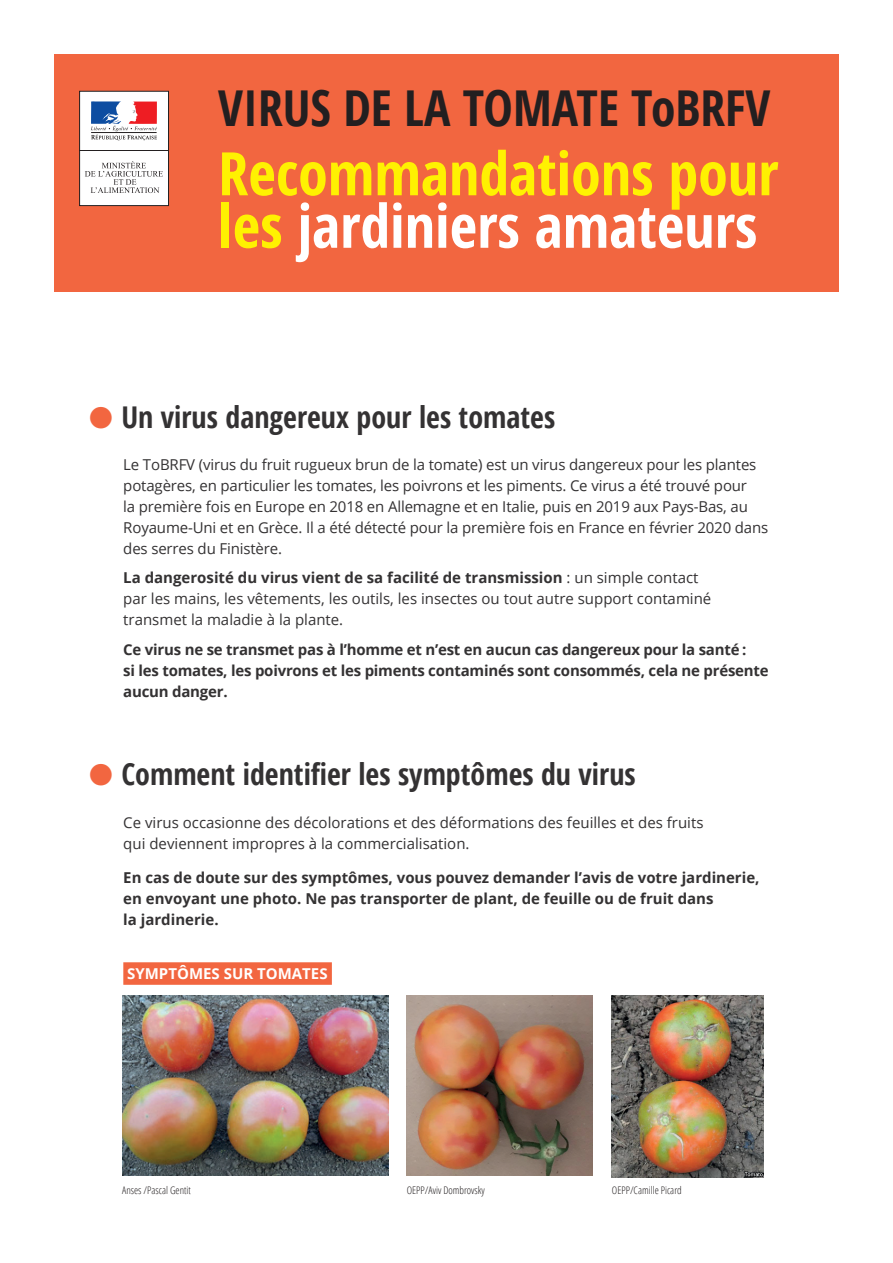
<style>
.page{position:relative;width:893px;height:1263px;background:#fff}
.page>*{position:absolute;margin:0;border:0;box-sizing:border-box;transform-origin:0 0}
.t1{font:700 condensed 60px/52.5px "Open Sans";color:#fff101}
.t2{font:700 condensed 49.5px "Open Sans";color:#231f20}
.t3{font:700 condensed 30px "Open Sans";color:#343233}
.t4{font:15px/21px "Open Sans";letter-spacing:-.01em;color:#343233}
.t5{font:700 15px/21px "Open Sans";letter-spacing:-.015em;color:#343233}
.t6{font:700 15px "Open Sans";color:#fff}
.t7{font:300 condensed 10.5px "Open Sans";color:#231f20}
.s1{color:#fff}
.s2{color:#f26640}
.s3{font-weight:700}
</style>
<div class="page">
<div style="left:123px;top:962px;width:209px;height:23px;background:#f26640"></div>
<div style="left:54px;top:54px;width:785px;height:237px;background:#f26640"></div>
<div style="left:80px;top:91px;width:89px;height:115px;background:#fff"></div>
<div style="left:79px;top:91px;width:90px;height:115px;border:1px solid #231f20"></div>
<svg style="left:91px;top:102px;width:66px;height:38px"></svg>
<hr style="left:80px;top:150px;width:88px;height:1px;background:#231f20">
<svg style="left:85px;top:161px;width:78px;height:32px"></svg>
<img style="left:122px;top:995px;width:267px;height:180px">
<img style="left:407px;top:995px;width:186px;height:180px">
<img style="left:612px;top:995px;width:151px;height:182px">
<h2 class="t2" style="left:218px;top:73px;width:554px">VIRUS DE LA TOMATE ToBRFV</h2>
<h1 class="t1" style="left:218px;top:146px;width:562px">Recommandations pour les <span class="s1">jardiniers amateurs</span></h1>
<h3 class="t3" style="left:89px;top:396px;width:467px"><span class="s2">●</span> Un virus dangereux pour les tomates</h3>
<p class="t4" style="left:123px;top:454px;width:647px">Le ToBRFV (virus du fruit rugueux brun de la tomate) est un virus dangereux pour les plantes potagères, en particulier les tomates, les poivrons et les piments. Ce virus a été trouvé pour<br>la première fois en Europe en 2018 en Allemagne et en Italie, puis en 2019 aux Pays-Bas, au Royaume-Uni et en Grèce. Il a été détecté pour la première fois en France en février 2020 dans des serres du Finistère.</p>
<p class="t4" style="left:123px;top:567px;width:590px"><span class="s3">La dangerosité du virus vient de sa facilité de transmission</span> : un simple contact par les mains, les vêtements, les outils, les insectes ou tout autre support contaminé transmet la maladie à la plante.</p>
<p class="t5" style="left:123px;top:639px;width:647px">Ce virus ne se transmet pas à l’homme et n’est en aucun cas dangereux pour la santé :<br>si les tomates, les poivrons et les piments contaminés sont consommés, cela ne présente aucun danger.</p>
<h3 class="t3" style="left:89px;top:754px;width:548px"><span class="s2">●</span> Comment identifier les symptômes du virus</h3>
<p class="t4" style="left:123px;top:811px;width:582px">Ce virus occasionne des décolorations et des déformations des feuilles et des fruits qui deviennent impropres à la commercialisation.</p>
<p class="t5" style="left:123px;top:866px;width:638px">En cas de doute sur des symptômes, vous pouvez demander l’avis de votre jardinerie, en envoyant une photo. Ne pas transporter de plant, de feuille ou de fruit dans<br>la jardinerie.</p>
<p class="t6" style="left:127px;top:963px;width:206px">SYMPTÔMES SUR TOMATES<span class="s2">.</span></p>
<p class="t7" style="left:122px;top:1183px;width:70px">Anses /Pascal Gentit</p>
<p class="t7" style="left:407px;top:1183px;width:80px">OEPP/Aviv Dombrovsky</p>
<p class="t7" style="left:612px;top:1183px;width:71px">OEPP/Camille Picard</p>
</div>
